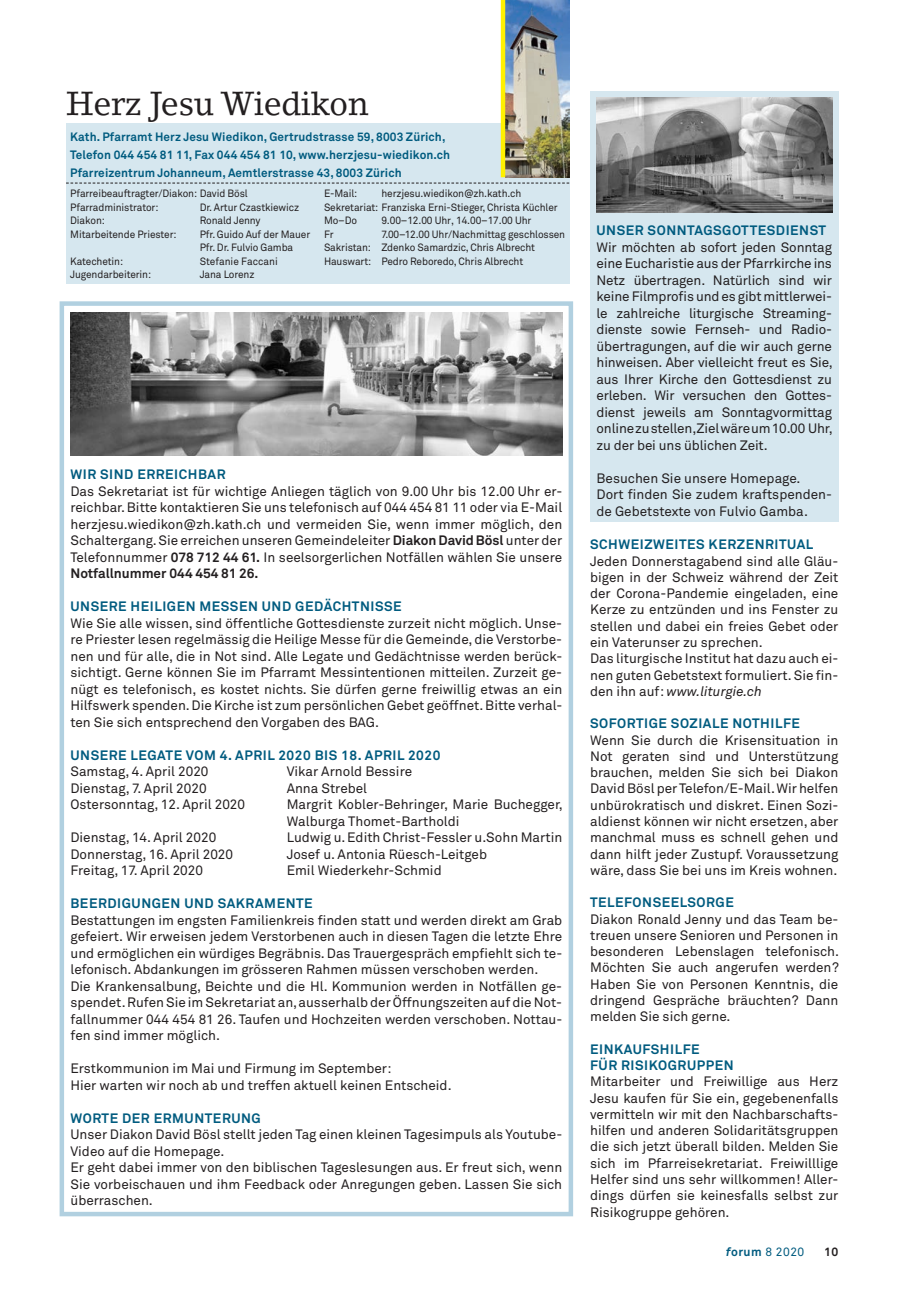
<style>
.page{position:relative;width:898px;height:1289px;background:#fff}
.page>*{position:absolute;margin:0;border:0;box-sizing:border-box;transform-origin:0 0}
.t1{font:33px "Lino Letter";letter-spacing:-.01em;color:#231f20}
.t2{font:13.5px/16.5px "Akkurat Pro";color:#231f20}
.t3{font:700 13.5px/16.2px "Akkurat Pro";letter-spacing:.04em;color:#005b7f}
.t4{font:700 12px/18px "Akkurat Pro";letter-spacing:.01em;color:#005b7f}
.t5{font:12px "Akkurat Pro";color:#005b7f}
.t6{font:700 12px "Akkurat Pro";color:#231f20}
.t7{font:10.5px/13.5px "Akkurat Pro";letter-spacing:-.01em;color:#231f20;scale:.96 1}
.s1{font-weight:700}
.s2{font-style:italic}
.s3{font-weight:700;font-style:italic}
</style>
<div class="page">
<div style="left:66px;top:123px;width:503px;height:160px;background:#d6e7ef"></div>
<img style="left:505px;top:0;width:64px;height:177px">
<div style="left:500px;top:0;width:5px;height:177px;background:#fff101"></div>
<svg style="left:66px;top:183px;width:503px;height:1px"></svg>
<div style="left:60px;top:301px;width:513px;height:915px;border:4px solid #b1d0e0"></div>
<div style="left:590px;top:91px;width:248px;height:431px;background:#d6e7ef"></div>
<img style="left:70px;top:312px;width:492px;height:143px">
<img style="left:596px;top:98px;width:235px;height:114px">
<h1 class="t1" style="left:66px;top:83px;width:304px">Herz Jesu Wiedikon</h1>
<p class="t4" style="left:70px;top:128px;width:381px">Kath. Pfarramt Herz Jesu Wiedikon, Gertrudstrasse 59, 8003 Zürich,<br>Telefon 044 454 81 11, Fax 044 454 81 10, www.herzjesu-wiedikon.ch<br>Pfarreizentrum Johanneum, Aemtlerstrasse 43, 8003 Zürich</p>
<p class="t7" style="left:70px;top:187px;width:186px">Pfarreibeauftragter/Diakon: David Bösl<br>Pfarradministrator:</p>
<p class="t7" style="left:324px;top:187px;width:245px;text-indent:57px">herzjesu.wiedikon@zh.kath.ch<br>Sekretariat: Franziska Erni-Stieger, Christa Küchler<br>Mo–Do</p>
<p class="t7" style="left:324px;top:187px;width:36px">E-Mail:</p>
<p class="t7" style="left:200px;top:200px;width:105px">Dr. Artur Czastkiewicz</p>
<p class="t7" style="left:70px;top:214px;width:38px">Diakon:</p>
<p class="t7" style="left:200px;top:214px;width:65px">Ronald Jenny</p>
<p class="t7" style="left:70px;top:227px;width:112px">Mitarbeitende Priester:</p>
<p class="t7" style="left:200px;top:227px;width:116px">Pfr. Guido Auf der Mauer<br>Pfr. Dr. Fulvio Gamba</p>
<p class="t7" style="left:70px;top:254px;width:57px">Katechetin:</p>
<p class="t7" style="left:200px;top:254px;width:83px">Stefanie Faccani</p>
<p class="t7" style="left:70px;top:268px;width:86px">Jugendarbeiterin:</p>
<p class="t7" style="left:200px;top:268px;width:58px">Jana Lorenz</p>
<p class="t7" style="left:381px;top:214px;width:158px">9.00–12.00 Uhr, 14.00–17.00 Uhr</p>
<p class="t7" style="left:324px;top:227px;width:253px;text-indent:57px">7.00–12.00 Uhr/Nachmittag geschlossen<br>Sakristan: Zdenko Samardzic, Chris Albrecht<br>Hauswart: Pedro Reboredo, Chris Albrecht</p>
<p class="t7" style="left:324px;top:227px;width:12px">Fr</p>
<p class="t3" style="left:70px;top:466px;width:157px">WIR SIND ERREICHBAR</p>
<p class="t2" style="left:70px;top:483px;width:493px;text-align:justify">Das Sekretariat ist für wichtige Anliegen täglich von 9.00 Uhr bis 12.00 Uhr er&shy;reichbar. Bitte kontaktieren Sie uns telefonisch auf 044 454 81 11 oder via E-Mail herzjesu.wiedikon@zh.kath.ch und vermeiden Sie, wenn immer möglich, den Schaltergang. Sie erreichen unseren Gemeindeleiter <span class="s1">Diakon David Bösl</span> unter der Telefonnummer <span class="s1">078 712 44 61.</span> In seelsorgerlichen Notfällen wählen Sie unsere <span class="s1">Notfallnummer 044 454 81 26.</span></p>
<p class="t3" style="left:70px;top:598px;width:332px">UNSERE HEILIGEN MESSEN UND GEDÄCHTNISSE</p>
<p class="t2" style="left:70px;top:615px;width:493px;text-align:justify">Wie Sie alle wissen, sind öffentliche Gottesdienste zurzeit nicht möglich. Unse&shy;re Priester lesen regelmässig die Heilige Messe für die Gemeinde, die Verstorbe&shy;nen und für alle, die in Not sind. Alle Legate und Gedächtnisse werden berück&shy;sichtigt. Gerne können Sie im Pfarramt Messintentionen mitteilen. Zurzeit ge&shy;nügt es telefonisch, es kostet nichts. Sie dürfen gerne freiwillig etwas an ein Hilfswerk spenden. Die Kirche ist zum persönlichen Gebet geöffnet. Bitte verhal&shy;ten Sie sich entsprechend den Vorgaben des BAG.</p>
<p class="t3" style="left:70px;top:747px;width:371px">UNSERE LEGATE VOM 4. APRIL 2020 BIS 18. APRIL 2020</p>
<p class="t2" style="left:70px;top:763px;width:139px">Samstag, 4. April 2020</p>
<p class="t2" style="left:286px;top:763px;width:127px">Vikar Arnold Bessire</p>
<p class="t2" style="left:70px;top:780px;width:137px">Dienstag, 7. April 2020</p>
<p class="t2" style="left:286px;top:780px;width:82px">Anna Strebel</p>
<p class="t2" style="left:70px;top:796px;width:176px">Ostersonntag, 12. April 2020</p>
<p class="t2" style="left:286px;top:796px;width:277px">Margrit Kobler-Behringer, Marie Buchegger,<br>Walburga Thomet-Bartholdi</p>
<p class="t2" style="left:70px;top:829px;width:147px">Dienstag, 14. April 2020</p>
<p class="t2" style="left:286px;top:829px;width:277px">Ludwig u. Edith Christ-Fessler u.Sohn Martin</p>
<p class="t2" style="left:70px;top:846px;width:164px">Donnerstag, 16. April 2020</p>
<p class="t2" style="left:286px;top:846px;width:202px">Josef u. Antonia Rüesch-Leitgeb</p>
<p class="t2" style="left:70px;top:862px;width:134px">Freitag, 17. April 2020</p>
<p class="t2" style="left:286px;top:862px;width:156px">Emil Wiederkehr-Schmid</p>
<p class="t3" style="left:70px;top:895px;width:244px">BEERDIGUNGEN UND SAKRAMENTE</p>
<p class="t2" style="left:70px;top:912px;width:493px">Bestattungen im engsten Familienkreis finden statt und werden direkt am Grab gefeiert. Wir erweisen jedem Verstorbenen auch in diesen Tagen die letzte Ehre und ermöglichen ein würdiges Begräbnis. Das Trauergespräch empfiehlt sich te&shy;lefonisch. Abdankungen im grösseren Rahmen müssen verschoben werden.<br>Die Krankensalbung, Beichte und die Hl. Kommunion werden in Notfällen ge&shy;spendet. Rufen Sie im Sekretariat an, ausserhalb der Öffnungszeiten auf die Not&shy;fallnummer 044 454 81 26. Taufen und Hochzeiten werden verschoben. Nottau&shy;fen sind immer möglich.</p>
<p class="t2" style="left:70px;top:1060px;width:382px">Erstkommunion im Mai und Firmung im September:<br>Hier warten wir noch ab und treffen aktuell keinen Entscheid.</p>
<p class="t3" style="left:70px;top:1110px;width:192px">WORTE DER ERMUNTERUNG</p>
<p class="t2" style="left:70px;top:1126px;width:493px">Unser Diakon David Bösl stellt jeden Tag einen kleinen Tagesimpuls als Youtube-Video auf die Homepage.<br>Er geht dabei immer von den biblischen Tageslesungen aus. Er freut sich, wenn Sie vorbeischauen und ihm Feedback oder Anregungen geben. Lassen Sie sich überraschen.</p>
<p class="t3" style="left:596px;top:222px;width:231px">UNSER SONNTAGSGOTTESDIENST</p>
<p class="t2" style="left:596px;top:239px;width:237px">Wir möchten ab sofort jeden Sonntag eine Eucharistie aus der Pfarrkirche ins Netz übertragen. Natürlich sind wir keine Filmprofis und es gibt mittlerwei&shy;le zahlreiche liturgische Streaming&shy;dienste sowie Fernseh- und Radio&shy;übertragungen, auf die wir auch gerne hinweisen. Aber vielleicht freut es Sie, aus Ihrer Kirche den Gottesdienst zu erleben. Wir versuchen den Gottes&shy;dienst jeweils am Sonntagvormittag online zu stellen, Ziel wäre um 10.00 Uhr, zu der bei uns üblichen Zeit.</p>
<p class="t2" style="left:596px;top:470px;width:237px">Besuchen Sie unsere Homepage.<br>Dort finden Sie zudem kraftspenden&shy;de Gebetstexte von Fulvio Gamba.</p>
<p class="t3" style="left:590px;top:536px;width:225px">SCHWEIZWEITES KERZENRITUAL</p>
<p class="t2" style="left:590px;top:553px;width:250px">Jeden Donnerstagabend sind alle Gläu&shy;bigen in der Schweiz während der Zeit der Corona-Pandemie eingeladen, eine Kerze zu entzünden und ins Fenster zu stellen und dabei ein freies Gebet oder ein Vaterunser zu sprechen.<br>Das liturgische Institut hat dazu auch ei&shy;nen guten Gebetstext formuliert. Sie fin&shy;den ihn auf: <span class="s2">www.liturgie.ch</span></p>
<p class="t3" style="left:590px;top:715px;width:211px">SOFORTIGE SOZIALE NOTHILFE</p>
<p class="t2" style="left:590px;top:732px;width:250px;text-align:justify">Wenn Sie durch die Krisensituation in Not geraten sind und Unterstützung brauchen, melden Sie sich bei Diakon David Bösl per Telefon/E-Mail. Wir helfen unbürokratisch und diskret. Einen Sozi&shy;aldienst können wir nicht ersetzen, aber manchmal muss es schnell gehen und dann hilft jeder Zustupf. Voraussetzung wäre, dass Sie bei uns im Kreis wohnen.</p>
<p class="t3" style="left:590px;top:894px;width:145px">TELEFONSEELSORGE</p>
<p class="t2" style="left:590px;top:911px;width:250px;text-align:justify">Diakon Ronald Jenny und das Team be&shy;treuen unsere Senioren und Personen in besonderen Lebenslagen telefonisch.<br>Möchten Sie auch angerufen werden?<br>Haben Sie von Personen Kenntnis, die dringend Gespräche bräuchten? Dann melden Sie sich gerne.</p>
<p class="t3" style="left:590px;top:1041px;width:145px">EINKAUFSHILFE<br>FÜR RISIKOGRUPPEN</p>
<p class="t2" style="left:590px;top:1073px;width:250px;text-align:justify">Mitarbeiter und Freiwillige aus Herz Jesu kaufen für Sie ein, gegebenenfalls vermitteln wir mit den Nachbarschafts&shy;hilfen und anderen Solidaritätsgruppen die sich jetzt überall bilden. Melden Sie sich im Pfarreisekretariat. Freiwilllige Helfer sind uns sehr willkommen! Aller&shy;dings dürfen sie keinesfalls selbst zur Risikogruppe gehören.</p>
<p class="t5" style="left:725px;top:1244px;width:80px"><span class="s3">f</span><span class="s1">orum</span> 8 2020</p>
<p class="t6" style="left:823px;top:1243px;width:16px">10</p>
</div>
